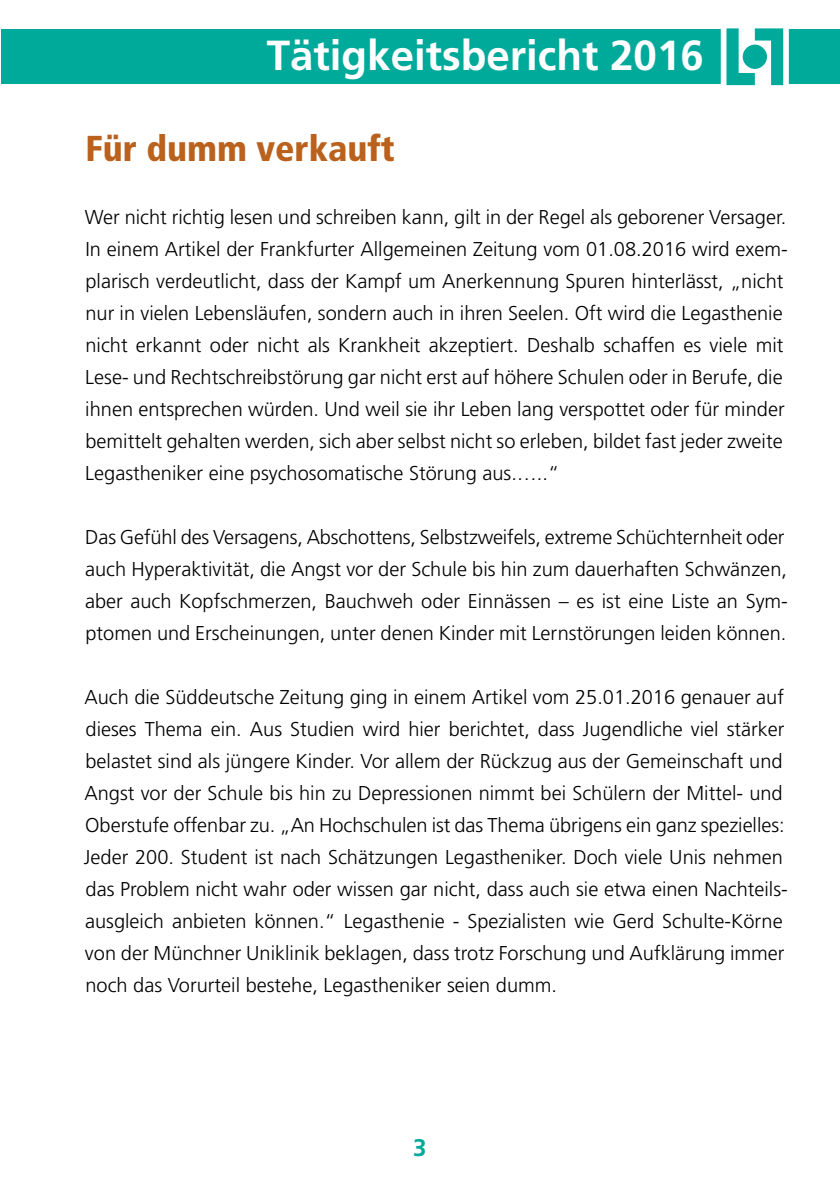
<style>
.page{position:relative;width:840px;height:1191px;background:#fff}
.page>*{position:absolute;margin:0;border:0;box-sizing:border-box;transform-origin:0 0}
.t1{font:700 42px "Frutiger";color:#fff}
.t2{font:900 condensed 36px "Frutiger";color:#ba611d}
.t3{font:700 24px "Frutiger";color:#00aa9b}
.t4{font:300 20px/32px "Frutiger";color:#000}
</style>
<div class="page">
<div style="left:1px;top:29px;width:838px;height:55px;background:#00aa9b"></div>
<svg style="left:720px;top:28px;width:68px;height:58px"></svg>
<svg style="left:726px;top:28px;width:56px;height:57px"></svg>
<div style="left:742px;top:45px;width:24px;height:24px;background:#00aa9b;border-radius:50%"></div>
<h1 class="t1" style="left:267px;top:31px;width:438px">Tätigkeitsbericht 2016</h1>
<h2 class="t2" style="left:86px;top:127px;width:310px">Für dumm verkauft</h2>
<p class="t4" style="left:85px;top:201px;width:704px">Wer nicht richtig lesen und schreiben kann, gilt in der Regel als geborener Versager.<br>In einem Artikel der Frankfurter Allgemeinen Zeitung vom 01.08.2016 wird exem&shy;plarisch verdeutlicht, dass der Kampf um Anerkennung Spuren hinterlässt, „nicht nur in vielen Lebensläufen, sondern auch in ihren Seelen. Oft wird die Legasthenie nicht erkannt oder nicht als Krankheit akzeptiert. Deshalb schaffen es viele mit Lese- und Rechtschreibstörung gar nicht erst auf höhere Schulen oder in Berufe, die ihnen entsprechen würden. Und weil sie ihr Leben lang verspottet oder für minder bemittelt gehalten werden, sich aber selbst nicht so erleben, bildet fast jeder zweite Legastheniker eine psychosomatische Störung aus.…..“</p>
<p class="t4" style="left:85px;top:521px;width:704px">Das Gefühl des Versagens, Abschottens, Selbstzweifels, extreme Schüchternheit oder auch Hyperaktivität, die Angst vor der Schule bis hin zum dauerhaften Schwänzen, aber auch Kopfschmerzen, Bauchweh oder Einnässen – es ist eine Liste an Sym&shy;ptomen und Erscheinungen, unter denen Kinder mit Lernstörungen leiden können.</p>
<p class="t4" style="left:84px;top:681px;width:705px">Auch die Süddeutsche Zeitung ging in einem Artikel vom 25.01.2016 genauer auf dieses Thema ein. Aus Studien wird hier berichtet, dass Jugendliche viel stärker belastet sind als jüngere Kinder. Vor allem der Rückzug aus der Gemeinschaft und Angst vor der Schule bis hin zu Depressionen nimmt bei Schülern der Mittel- und Oberstufe offenbar zu. „An Hochschulen ist das Thema übrigens ein ganz spezielles:<br>Jeder 200. Student ist nach Schätzungen Legastheniker. Doch viele Unis nehmen das Problem nicht wahr oder wissen gar nicht, dass auch sie etwa einen Nachteils&shy;ausgleich anbieten können.“ Legasthenie - Spezialisten wie Gerd Schulte-Körne von der Münchner Uniklinik beklagen, dass trotz Forschung und Aufklärung immer noch das Vorurteil bestehe, Legastheniker seien dumm.</p>
<p class="t3" style="left:413px;top:1133px;width:15px">3</p>
</div>
